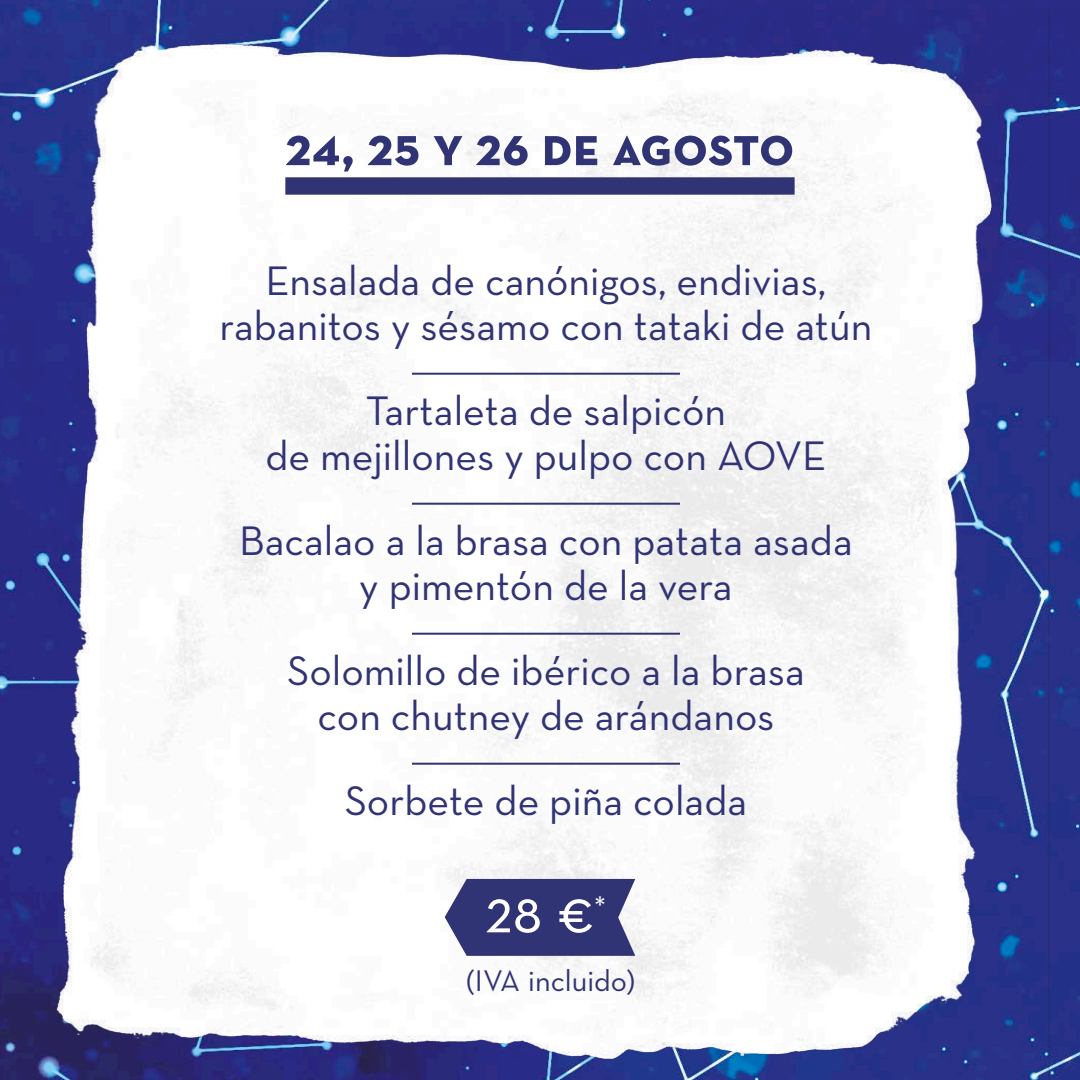
<style>
.page{position:relative;width:1080px;height:1080px;background:#fff}
.page>*{position:absolute;margin:0;border:0;box-sizing:border-box;transform-origin:0 0}
.t1{font:64.8px "Neutra Text Book SC";color:#fff}
.t2{font:55.6px "Neutra Text Bold SC";color:#303374}
.líneas_con_separació{font:42px/45px "Neutra Text";color:#303374;text-align:center}
.línea_final{font:42px "Neutra Text";color:#303374}
.t3{font:30.4px "Neutra Text";color:#303374}
.t4{font:30.4px "Neutra Text";color:#fff}
</style>
<div class="page">
<img style="left:0;top:9px;width:1080px;height:1071px">
<div style="left:285px;top:177px;width:510px;height:18px;background:#303374"></div>
<svg style="left:445px;top:879px;width:190px;height:77px"></svg>
<hr style="left:412px;top:373px;width:268px;height:2px;background:#303374">
<hr style="left:412px;top:503px;width:268px;height:2px;background:#303374">
<hr style="left:412px;top:633px;width:268px;height:2px;background:#303374">
<hr style="left:412px;top:763px;width:268px;height:2px;background:#303374">
<p class="t2" style="left:285px;top:112px;width:511px">24, 25 y 26 de agosto</p>
<p class="líneas_con_separació" style="left:220px;top:257px;width:654px">Ensalada de canónigos, endivias, rabanitos y sésamo con tataki de atún</p>
<p class="líneas_con_separació" style="left:265px;top:387px;width:563px">Tartaleta de salpicón<br>de mejillones y pulpo con AOVE</p>
<p class="líneas_con_separació" style="left:239px;top:517px;width:615px">Bacalao a la brasa con patata asada y pimentón de la vera</p>
<p class="líneas_con_separació" style="left:287px;top:647px;width:519px">Solomillo de ibérico a la brasa con chutney de arándanos</p>
<p class="línea_final" style="left:345px;top:775px;width:404px">Sorbete de piña colada</p>
<p class="t1" style="left:485px;top:871px;width:111px">28 €</p>
<p class="t4" style="left:594px;top:889px;width:13px">*</p>
<p class="t3" style="left:466px;top:963px;width:171px">(IVA incluido)</p>
</div>
